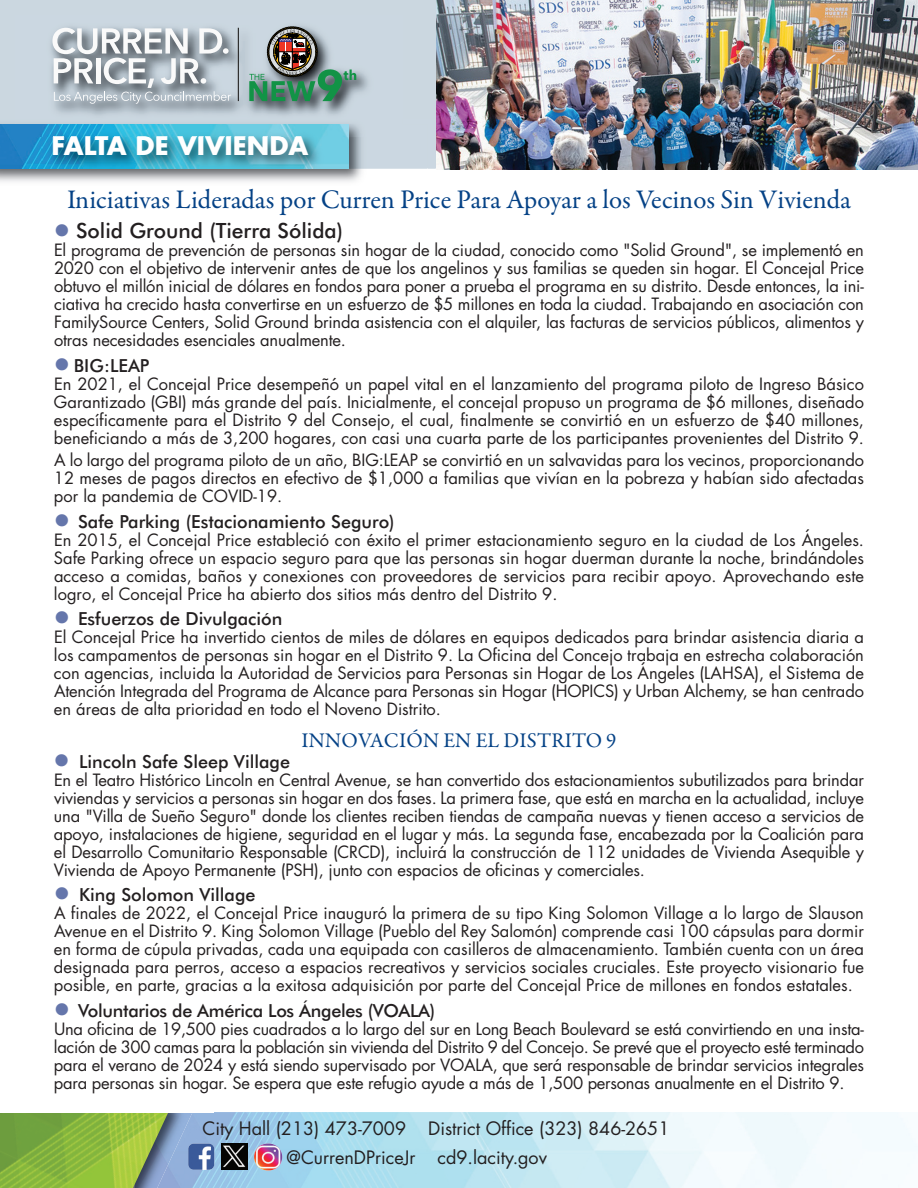
<style>
.page{position:relative;width:918px;height:1188px;background:#fff}
.page>*{position:absolute;margin:0;border:0;box-sizing:border-box;transform-origin:0 0}
.t1{font:27px "Garamond Premr Pro";letter-spacing:-.005em;color:#054286}
.t2{font:700 25.5px "Futura";color:#fff}
.t3{font:500 21px "Futura BT";color:#231f20}
.t4{font:21px "Garamond Premr Pro";letter-spacing:.01em;color:#054286}
.t5{font:500 18px "Futura BT";color:#231f20}
.t6{font:18px "Futura";color:#231f20}
.t7{font:16.5px/18px "Futura";color:#231f20;text-align:justify}
.s1{color:#6576ab}
</style>
<div class="page">
<img style="left:436px;top:0;width:482px;height:170px">
<div style="left:0;top:0;width:436px;height:169px;background:#cbd7e0"></div>
<img style="left:0;top:124px;width:42px;height:44px">
<img style="left:42px;top:137px;width:386px;height:45px">
<img style="left:42px;top:137px;width:307px;height:31px">
<img style="left:15px;top:26px;width:353px;height:111px">
<img style="left:42px;top:124px;width:307px;height:1px">
<img style="left:53px;top:136px;width:250px;height:1px">
<hr style="left:238px;top:28px;width:1px;height:73px;background:#000">
<svg style="left:249px;top:27px;width:107px;height:74px"></svg>
<svg style="left:52px;top:28px;width:179px;height:76px;background:#b2bac0"></svg>
<img style="left:195px;top:1112px;width:723px;height:76px">
<img style="left:171px;top:1113px;width:22px;height:75px">
<img style="left:0;top:1113px;width:171px;height:75px">
<img style="left:188px;top:1144px;width:26px;height:26px;border-radius:5px">
<img style="left:254px;top:1144px;width:28px;height:26px;border-radius:13px">
<div style="left:221px;top:1144px;width:26px;height:26px;background:#040403;border-radius:6px"></div>
<img style="left:221px;top:1144px;width:27px;height:25px">
<div style="left:0;top:1030px;width:214px;height:83px;background:#fff"></div>
<h2 class="t2" style="left:51px;top:134px;width:259px">FALTA DE VIVIENDA</h2>
<h1 class="t1" style="left:67px;top:188px;width:785px">Iniciativas Lideradas por Curren Price Para Apoyar a los Vecinos Sin Vivienda</h1>
<p class="t3" style="left:54px;top:222px;width:291px"><span class="s1">●</span> Solid Ground (Tierra Sólida)</p>
<p class="t7" style="left:54px;top:243px;width:812px">El programa de prevención de personas sin hogar de la ciudad, conocido como "Solid Ground", se implementó en 2020 con el objetivo de intervenir antes de que los angelinos y sus familias se queden sin hogar. El Concejal Price obtuvo el millón inicial de dólares en fondos para poner a prueba el programa en su distrito. Desde entonces, la ini&shy;ciativa ha crecido hasta convertirse en un esfuerzo de $5 millones en toda la ciudad. Trabajando en asociación con FamilySource Centers, Solid Ground brinda asistencia con el alquiler, las facturas de servicios públicos, alimentos y otras necesidades esenciales anualmente.</p>
<p class="t5" style="left:54px;top:358px;width:97px"><span class="s1">●</span> BIG:LEAP</p>
<p class="t7" style="left:54px;top:376px;width:812px">En 2021, el Concejal Price desempeñó un papel vital en el lanzamiento del programa piloto de Ingreso Básico Garantizado (GBI) más grande del país. Inicialmente, el concejal propuso un programa de $6 millones, diseñado específicamente para el Distrito 9 del Consejo, el cual, finalmente se convirtió en un esfuerzo de $40 millones, beneficiando a más de 3,200 hogares, con casi una cuarta parte de los participantes provenientes del Distrito 9.</p>
<p class="t7" style="left:54px;top:453px;width:812px">A lo largo del programa piloto de un año, BIG:LEAP se convirtió en un salvavidas para los vecinos, proporcionando 12 meses de pagos directos en efectivo de $1,000 a familias que vivían en la pobreza y habían sido afectadas por la pandemia de COVID-19.</p>
<p class="t5" style="left:54px;top:514px;width:342px"><span class="s1">●</span> Safe Parking (Estacionamiento Seguro)</p>
<p class="t7" style="left:54px;top:532px;width:812px">En 2015, el Concejal Price estableció con éxito el primer estacionamiento seguro en la ciudad de Los Ángeles.<br>Safe Parking ofrece un espacio seguro para que las personas sin hogar duerman durante la noche, brindándoles acceso a comidas, baños y conexiones con proveedores de servicios para recibir apoyo. Aprovechando este logro, el Concejal Price ha abierto dos sitios más dentro del Distrito 9.</p>
<p class="t5" style="left:54px;top:612px;width:230px"><span class="s1">●</span> Esfuerzos de Divulgación</p>
<p class="t7" style="left:54px;top:630px;width:812px">El Concejal Price ha invertido cientos de miles de dólares en equipos dedicados para brindar asistencia diaria a los campamentos de personas sin hogar en el Distrito 9. La Oficina del Concejo trabaja en estrecha colaboración con agencias, incluida la Autoridad de Servicios para Personas sin Hogar de Los Ángeles (LAHSA), el Sistema de Atención Integrada del Programa de Alcance para Personas sin Hogar (HOPICS) y Urban Alchemy, se han centrado en áreas de alta prioridad en todo el Noveno Distrito.</p>
<p class="t4" style="left:302px;top:732px;width:316px">INNOVACIÓN EN EL DISTRITO 9</p>
<p class="t5" style="left:54px;top:754px;width:238px"><span class="s1">●</span> Lincoln Safe Sleep Village</p>
<p class="t7" style="left:54px;top:772px;width:812px">En el Teatro Histórico Lincoln en Central Avenue, se han convertido dos estacionamientos subutilizados para brindar viviendas y servicios a personas sin hogar en dos fases. La primera fase, que está en marcha en la actualidad, incluye una "Villa de Sueño Seguro" donde los clientes reciben tiendas de campaña nuevas y tienen acceso a servicios de apoyo, instalaciones de higiene, seguridad en el lugar y más. La segunda fase, encabezada por la Coalición para el Desarrollo Comunitario Responsable (CRCD), incluirá la construcción de 112 unidades de Vivienda Asequible y Vivienda de Apoyo Permanente (PSH), junto con espacios de oficinas y comerciales.</p>
<p class="t5" style="left:54px;top:888px;width:203px"><span class="s1">●</span> King Solomon Village</p>
<p class="t7" style="left:54px;top:906px;width:812px">A finales de 2022, el Concejal Price inauguró la primera de su tipo King Solomon Village a lo largo de Slauson Avenue en el Distrito 9. King Solomon Village (Pueblo del Rey Salomón) comprende casi 100 cápsulas para dormir en forma de cúpula privadas, cada una equipada con casilleros de almacenamiento. También cuenta con un área designada para perros, acceso a espacios recreativos y servicios sociales cruciales. Este proyecto visionario fue posible, en parte, gracias a la exitosa adquisición por parte del Concejal Price de millones en fondos estatales.</p>
<p class="t5" style="left:54px;top:1003px;width:383px"><span class="s1">●</span> Voluntarios de América Los Ángeles (VOALA)</p>
<p class="t7" style="left:54px;top:1021px;width:812px">Una oficina de 19,500 pies cuadrados a lo largo del sur en Long Beach Boulevard se está convirtiendo en una insta&shy;lación de 300 camas para la población sin vivienda del Distrito 9 del Concejo. Se prevé que el proyecto esté terminado para el verano de 2024 y está siendo supervisado por VOALA, que será responsable de brindar servicios integrales para personas sin hogar. Se espera que este refugio ayude a más de 1,500 personas anualmente en el Distrito 9.</p>
<p class="t6" style="left:203px;top:1120px;width:468px">City Hall (213) 473-7009 District Office (323) 846-2651</p>
<p class="t6" style="left:287px;top:1149px;width:262px">@CurrenDPriceJr cd9.lacity.gov</p>
</div>
